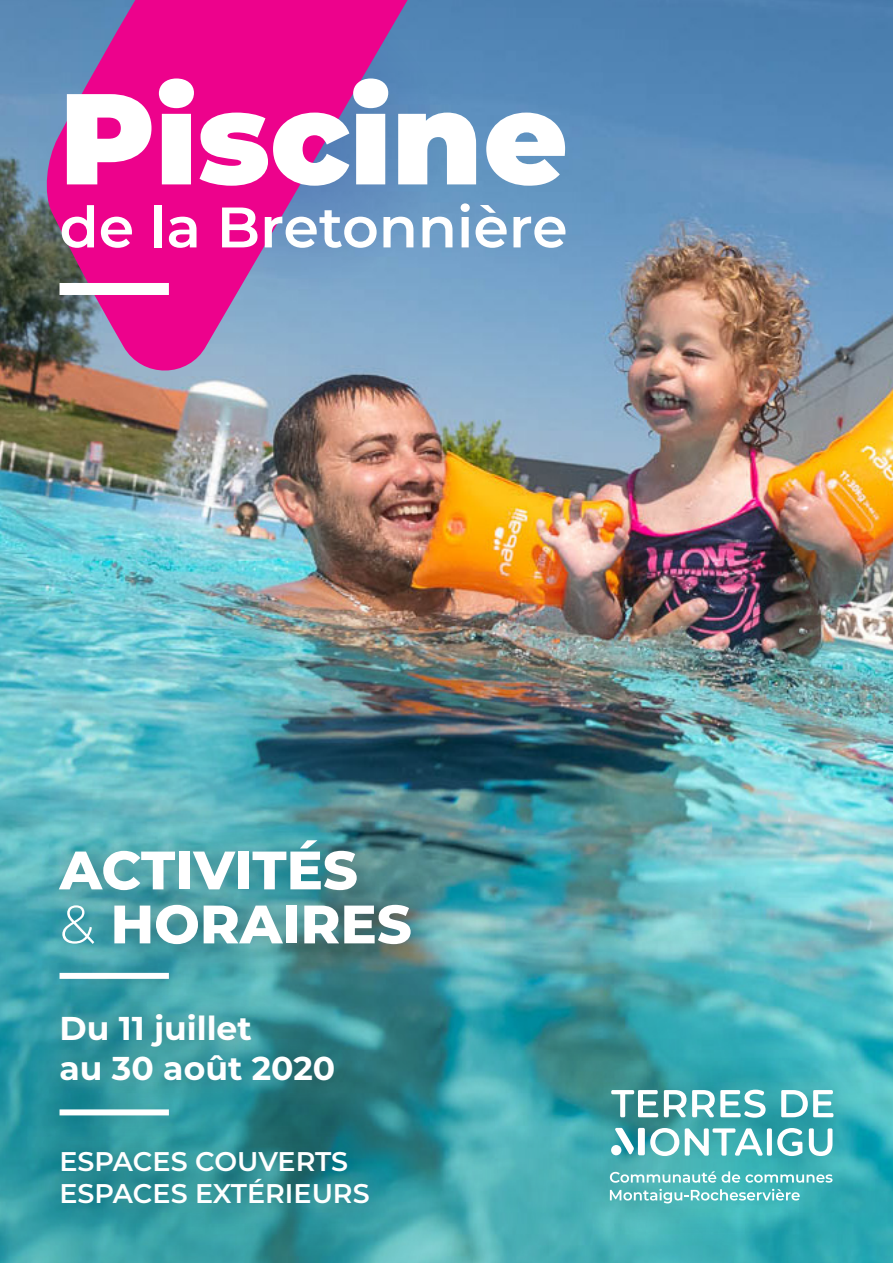
<style>
.page{position:relative;width:893px;height:1263px;background:#fff}
.page>*{position:absolute;margin:0;border:0;box-sizing:border-box;transform-origin:0 0}
.t1{font:900 129px "Montserrat";color:#fff}
.t2{font:600 57px "Montserrat";color:#fff}
.t3{font:800 54px "Montserrat";color:#fff}
.t4{font:700 33px/39.6px "Montserrat";color:#fff}
.t5{font:600 27px "Montserrat";color:#fff}
.s1{font-weight:300}
</style>
<div class="page">
<img style="left:0;top:0;width:893px;height:856px">
<svg style="left:798px;top:856px;width:95px;height:407px;background:#5abdc5"></svg>
<img style="left:0;top:536px;width:798px;height:727px">
<div style="left:34px;top:1123px;width:361px;height:108px;background:#231f20;opacity:.4"></div>
<svg style="left:42px;top:0;width:632px;height:379px;background:#9664ab"></svg>
<div style="left:575px;top:1052px;width:295px;height:186px;background:#231f20;opacity:.4"></div>
<svg style="left:610px;top:1171px;width:106px;height:12px"></svg>
<svg style="left:722px;top:1171px;width:110px;height:12px"></svg>
<svg style="left:610px;top:1189px;width:190px;height:14px"></svg>
<div style="left:638px;top:1128px;width:7px;height:27px;background:#fff;border-radius:2px"></div>
<svg style="left:615px;top:1128px;width:19px;height:26px"></svg>
<div style="left:611px;top:1145px;width:10px;height:10px;background:#fff;border-radius:50%"></div>
<svg style="left:611px;top:1090px;width:47px;height:27px"></svg>
<svg style="left:664px;top:1090px;width:22px;height:27px"></svg>
<svg style="left:692px;top:1090px;width:74px;height:28px"></svg>
<svg style="left:781px;top:1090px;width:52px;height:27px"></svg>
<svg style="left:650px;top:1128px;width:29px;height:28px"></svg>
<svg style="left:685px;top:1128px;width:78px;height:28px"></svg>
<div style="left:767px;top:1128px;width:5px;height:28px;background:#fff"></div>
<svg style="left:777px;top:1128px;width:25px;height:28px"></svg>
<svg style="left:809px;top:1128px;width:23px;height:28px"></svg>
<div style="left:34px;top:814px;width:404px;height:157px;background:#231f20;opacity:.4"></div>
<div style="left:34px;top:987px;width:327px;height:121px;background:#231f20;opacity:.4"></div>
<div style="left:34px;top:944px;width:161px;height:63px;background:#231f20;opacity:.4"></div>
<div style="left:60px;top:973px;width:109px;height:6px;background:#fff"></div>
<div style="left:34px;top:1081px;width:161px;height:62px;background:#231f20;opacity:.4"></div>
<div style="left:60px;top:1109px;width:109px;height:6px;background:#fff"></div>
<div style="left:60px;top:283px;width:109px;height:12px;background:#fff"></div>
<p class="t1" style="left:60px;top:42px;width:510px">Piscine</p>
<p class="t2" style="left:60px;top:187px;width:510px">de la Bretonnière</p>
<p class="t3" style="left:60px;top:831px;width:300px">ACTIVITÉS</p>
<p class="t3" style="left:60px;top:885px;width:354px"><span class="s1">&amp;</span> HORAIRES</p>
<p class="t4" style="left:60px;top:1007px;width:277px">Du 11 juillet<br>au 30 août 2020</p>
<p class="t5" style="left:60px;top:1142px;width:290px">ESPACES COUVERTS</p>
<p class="t5" style="left:60px;top:1175px;width:312px">ESPACES EXTÉRIEURS</p>
</div>
